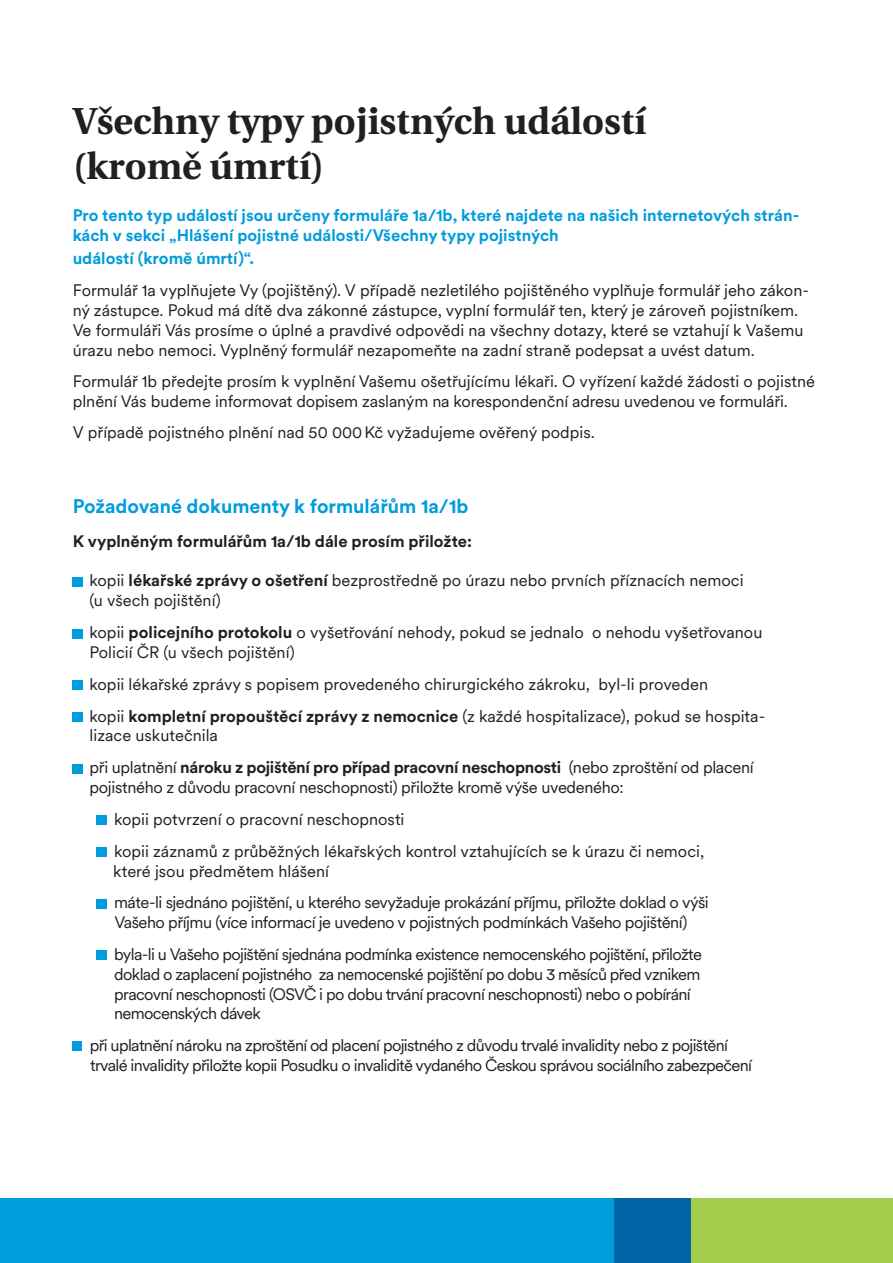
<style>
.page{position:relative;width:893px;height:1263px;background:#fff}
.page>*{position:absolute;margin:0;border:0;box-sizing:border-box;transform-origin:0 0}
.t1{font:700 37.5px/45px "Utopia C Ex";color:#231f20}
.t2{font:700 19.5px "Met Life Circular";color:#009cdc}
.t3{font:16.5px/19.8px "Met Life Circular";letter-spacing:-.01em;color:#231f20}
.t4{font:16.5px/19.8px "Met Life Circular";letter-spacing:-.04em;color:#231f20}
.t5{font:700 16.5px/19.8px "Met Life Circular";color:#009cdc}
.t6{font:16.5px/31.8px "Met Life Circular";letter-spacing:-.03em;color:#231f20}
.t7{font:700 16.5px "Met Life Circular";color:#231f20}
.s1{font-weight:700}
</style>
<div class="page">
<div style="left:73px;top:577px;width:10px;height:9px;background:#009cdc"></div>
<div style="left:73px;top:629px;width:10px;height:9px;background:#009cdc"></div>
<div style="left:73px;top:681px;width:10px;height:9px;background:#009cdc"></div>
<div style="left:73px;top:712px;width:10px;height:9px;background:#009cdc"></div>
<div style="left:73px;top:764px;width:10px;height:9px;background:#009cdc"></div>
<div style="left:96px;top:816px;width:11px;height:9px;background:#009cdc"></div>
<div style="left:96px;top:848px;width:11px;height:9px;background:#009cdc"></div>
<div style="left:96px;top:899px;width:11px;height:9px;background:#009cdc"></div>
<div style="left:96px;top:951px;width:11px;height:9px;background:#009cdc"></div>
<div style="left:73px;top:1042px;width:9px;height:9px;background:#009cdc"></div>
<div style="left:0;top:1199px;width:893px;height:64px;background:#009cdc"></div>
<div style="left:614px;top:1199px;width:77px;height:64px;background:#0066a5"></div>
<div style="left:691px;top:1199px;width:202px;height:64px;background:#a4cf4e"></div>
<h1 class="t1" style="left:73px;top:99px;width:575px">Všechny typy pojistných událostí (kromě úmrtí)</h1>
<p class="t5" style="left:73px;top:204px;width:728px">Pro tento typ událostí jsou určeny formuláře 1a/1b, které najdete na našich internetových strán&shy;kách v sekci „Hlášení pojistné události/Všechny typy pojistných</p>
<p class="t5" style="left:73px;top:248px;width:183px">událostí (kromě úmrtí)“.</p>
<p class="t3" style="left:73px;top:280px;width:738px">Formulář 1a vyplňujete Vy (pojištěný). V případě nezletilého pojištěného vyplňuje formulář jeho zákon&shy;ný zástupce. Pokud má dítě dva zákonné zástupce, vyplní formulář ten, který je zároveň pojistníkem.<br>Ve formuláři Vás prosíme o úplné a pravdivé odpovědi na všechny dotazy, které se vztahují k Vašemu úrazu nebo nemoci. Vyplněný formulář nezapomeňte na zadní straně podepsat a uvést datum.</p>
<p class="t3" style="left:73px;top:371px;width:744px">Formulář 1b předejte prosím k vyplnění Vašemu ošetřujícímu lékaři. O vyřízení každé žádosti o pojistné plnění Vás budeme informovat dopisem zaslaným na korespondenční adresu uvedenou ve formuláři.</p>
<p class="t3" style="left:73px;top:422px;width:524px">V případě pojistného plnění nad 50 000Kč vyžadujeme ověřený podpis.</p>
<p class="t2" style="left:73px;top:493px;width:397px">Požadované dokumenty k formulářům 1a/1b</p>
<p class="t7" style="left:73px;top:530px;width:401px">K vyplněným formulářům 1a/1b dále prosím přiložte:</p>
<p class="t3" style="left:90px;top:570px;width:655px">kopii <span class="s1">lékařské zprávy o ošetření</span> bezprostředně po úrazu nebo prvních příznacích nemoci (u všech pojištění)</p>
<p class="t3" style="left:90px;top:622px;width:674px">kopii <span class="s1">policejního protokolu</span> o vyšetřování nehody, pokud se jednalo o nehodu vyšetřovanou<br>Policií ČR (u všech pojištění)</p>
<p class="t3" style="left:90px;top:667px;width:677px;line-height:31.8px">kopii lékařské zprávy s popisem provedeného chirurgického zákroku, byl-li proveden<br>kopii <span class="s1">kompletní propouštěcí zprávy z nemocnice</span> (z každé hospitalizace), pokud se hospita-</p>
<p class="t3" style="left:90px;top:719px;width:666px;line-height:31.8px">lizace uskutečnila<br>při uplatnění <span class="s1">nároku z pojištění pro případ pracovní neschopnosti</span> (nebo zproštění od placení</p>
<p class="t3" style="left:114px;top:771px;width:592px;line-height:31.8px;text-indent:-25px">pojistného z důvodu pracovní neschopnosti) přiložte kromě výše uvedeného:<br>kopii potvrzení o pracovní neschopnosti<br>kopii záznamů z průběžných lékařských kontrol vztahujících se k úrazu či nemoci,</p>
<p class="t6" style="left:113px;top:854px;width:597px">které jsou předmětem hlášení<br>máte-li sjednáno pojištění, u kterého sevyžaduje prokázání příjmu, přiložte doklad o výši</p>
<p class="t4" style="left:114px;top:906px;width:590px;line-height:31.8px">Vašeho příjmu (více informací je uvedeno v pojistných podmínkách Vašeho pojištění) byla-li u Vašeho pojištění sjednána podmínka existence nemocenského pojištění, přiložte</p>
<p class="t4" style="left:114px;top:963px;width:588px">doklad o zaplacení pojistného za nemocenské pojištění po dobu 3 měsíců před vznikem pracovní neschopnosti (OSVČ i po dobu trvání pracovní neschopnosti) nebo o pobírání nemocenských dávek</p>
<p class="t4" style="left:90px;top:1035px;width:664px">při uplatnění nároku na zproštění od placení pojistného z důvodu trvalé invalidity nebo z pojištění trvalé invalidity přiložte kopii Posudku o invaliditě vydaného Českou správou sociálního zabezpečení</p>
</div>
